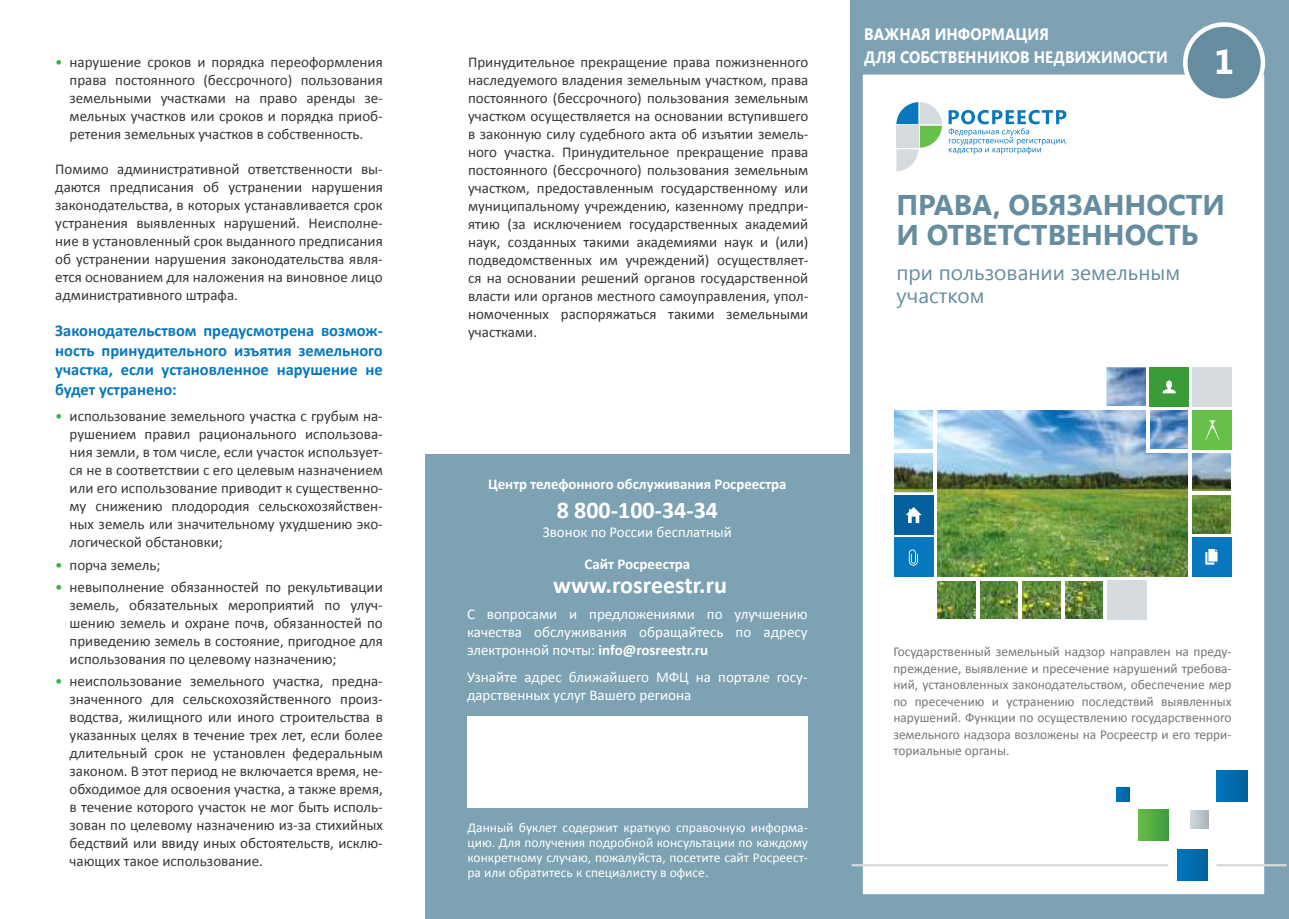
<style>
.page{position:relative;width:1289px;height:919px;background:#fff}
.page>*{position:absolute;margin:0;border:0;box-sizing:border-box;transform-origin:0 0}
.t1{font:700 34.5px "Segoe UI";color:#fff}
.t2{font:700 28.5px/30px "Segoe UI";color:#658d9f}
.t3{font:700 24px "Calibri";color:#fff}
.t4{font:21px/22.5px "Segoe UI";color:#658d9f}
.t5{font:700 16.5px/19.5px "Calibri";color:#0778be;text-align:justify}
.t6{font:700 16.5px/22.5px "Segoe UI";color:#fff;scale:.9 1}
.t7{font:15px/18px "Calibri";color:#393535;text-align:justify}
.t8{font:15px/18px "Calibri";color:#fff;text-align:justify}
.t9{font:700 15px "Calibri";color:#fff}
.t10{font:13.5px/16.5px "Calibri";color:#767577;text-align:justify}
.t11{font:13.5px/15px "Calibri";color:#fff;text-align:justify}
.s1{color:#3ab247}
.s2{font-weight:700}
</style>
<div class="page">
<div style="left:850px;top:0;width:438px;height:918px;background:#7da2b3"></div>
<div style="left:856px;top:69px;width:414px;height:831px;background:#fff"></div>
<div style="left:850px;top:63px;width:426px;height:843px;border:12px solid #7da2b3"></div>
<svg style="left:1113px;top:770px;width:135px;height:111px"></svg>
<svg style="left:1190px;top:810px;width:18px;height:18px"></svg>
<svg style="left:896px;top:102px;width:46px;height:69px"></svg>
<div style="left:896px;top:126px;width:22px;height:22px;background:#d6dbdf"></div>
<svg style="left:948px;top:110px;width:118px;height:44px"></svg>
<hr style="left:1216px;top:864px;width:70px;height:2px;background:#d6dbdf">
<hr style="left:851px;top:864px;width:317px;height:2px;background:#d6dbdf">
<div style="left:1185px;top:24px;width:77px;height:77px;background:#658d9f;border-radius:50%"></div>
<div style="left:1182px;top:22px;width:83px;height:81px;border:4px solid #fff;border-radius:50%"></div>
<img style="left:894px;top:367px;width:337px;height:252px">
<hr style="left:892px;top:407px;width:339px;height:3px;background:#fff">
<hr style="left:892px;top:449px;width:43px;height:3px;background:#fff">
<hr style="left:1146px;top:449px;width:85px;height:3px;background:#fff">
<hr style="left:1190px;top:492px;width:41px;height:3px;background:#fff">
<hr style="left:1190px;top:534px;width:41px;height:3px;background:#fff">
<hr style="left:892px;top:577px;width:339px;height:3px;background:#fff">
<hr style="left:933px;top:407px;width:3px;height:214px;background:#fff">
<hr style="left:976px;top:578px;width:3px;height:43px;background:#fff">
<hr style="left:1018px;top:578px;width:3px;height:43px;background:#fff">
<hr style="left:1061px;top:578px;width:3px;height:43px;background:#fff">
<hr style="left:1103px;top:578px;width:3px;height:43px;background:#fff">
<hr style="left:1146px;top:367px;width:3px;height:84px;background:#fff">
<hr style="left:1188px;top:367px;width:3px;height:254px;background:#fff">
<div style="left:893px;top:495px;width:40px;height:39px;background:#04619e"></div>
<svg style="left:906px;top:507px;width:15px;height:16px"></svg>
<div style="left:893px;top:537px;width:40px;height:40px;background:#0778be"></div>
<svg style="left:908px;top:549px;width:9px;height:16px"></svg>
<div style="left:1149px;top:367px;width:39px;height:40px;background:#3a9c39"></div>
<div style="left:1191px;top:367px;width:40px;height:40px;background:#d6dbdf"></div>
<div style="left:1191px;top:410px;width:40px;height:39px;background:#67c04a"></div>
<div style="left:1191px;top:537px;width:40px;height:40px;background:#0778be"></div>
<svg style="left:1162px;top:380px;width:13px;height:13px"></svg>
<svg style="left:1205px;top:549px;width:12px;height:15px"></svg>
<svg style="left:1205px;top:420px;width:14px;height:20px"></svg>
<div style="left:1106px;top:580px;width:40px;height:39px;background:#d6dbdf"></div>
<div style="left:425px;top:454px;width:425px;height:464px;background:#7da2b3"></div>
<div style="left:467px;top:716px;width:340px;height:91px;background:#fff"></div>
<p class="t7" style="left:70px;top:53px;width:315px;text-indent:-14px"><span class="s1">•</span> нарушение сроков и порядка переоформления права постоянного (бессрочного) пользования земельными участками на право аренды зе&shy;мельных участков или сроков и порядка приоб&shy;ретения земельных участков в собственность.</p>
<p class="t7" style="left:55px;top:160px;width:329px">Помимо административной ответственности вы&shy;даются предписания об устранении нарушения законодательства, в которых устанавливается срок устранения выявленных нарушений. Неисполне&shy;ние в установленный срок выданного предписания об устранении нарушения законодательства явля&shy;ется основанием для наложения на виновное лицо административного штрафа.</p>
<p class="t5" style="left:55px;top:321px;width:329px">Законодательством предусмотрена возмож&shy;ность принудительного изъятия земельного участка, если установленное нарушение не будет устранено:</p>
<p class="t7" style="left:70px;top:407px;width:315px;text-indent:-14px"><span class="s1">•</span> использование земельного участка с грубым на&shy;рушением правил рационального использова&shy;ния земли, в том числе, если участок использует&shy;ся не в соответствии с его целевым назначением или его использование приводит к существенно&shy;му снижению плодородия сельскохозяйствен&shy;ных земель или значительному ухудшению эко&shy;логической обстановки;</p>
<p class="t7" style="left:55px;top:555px;width:107px"><span class="s1">•</span> порча земель;</p>
<p class="t7" style="left:70px;top:578px;width:315px;text-indent:-14px"><span class="s1">•</span> невыполнение обязанностей по рекультивации земель, обязательных мероприятий по улуч&shy;шению земель и охране почв, обязанностей по приведению земель в состояние, пригодное для использования по целевому назначению;</p>
<p class="t7" style="left:70px;top:672px;width:315px;text-indent:-14px"><span class="s1">•</span> неиспользование земельного участка, предна&shy;значенного для сельскохозяйственного произ&shy;водства, жилищного или иного строительства в указанных целях в течение трех лет, если более длительный срок не установлен федеральным законом. В этот период не включается время, не&shy;обходимое для освоения участка, а также время, в течение которого участок не мог быть исполь&shy;зован по целевому назначению из-за стихийных бедствий или ввиду иных обстоятельств, исклю&shy;чающих такое использование.</p>
<p class="t6" style="left:864px;top:22px;width:339px">ВАЖНАЯ ИНФОРМАЦИЯ<br>ДЛЯ СОБСТВЕННИКОВ НЕДВИЖИМОСТИ</p>
<p class="t7" style="left:468px;top:53px;width:342px">Принудительное прекращение права пожизненного</p>
<h1 class="t1" style="left:1214px;top:37px;width:21px">1</h1>
<p class="t7" style="left:468px;top:71px;width:342px">наследуемого владения земельным участком, права постоянного (бессрочного) пользования земельным участком осуществляется на основании вступившего в законную силу судебного акта об изъятии земель&shy;ного участка. Принудительное прекращение права постоянного (бессрочного) пользования земельным участком, предоставленным государственному или муниципальному учреждению, казенному предпри&shy;ятию (за исключением государственных академий наук, созданных такими академиями наук и (или) подведомственных им учреждений) осуществляет&shy;ся на основании решений органов государственной власти или органов местного самоуправления, упол&shy;номоченных распоряжаться такими земельными участками.</p>
<h2 class="t2" style="left:896px;top:188px;width:330px">ПРАВА, ОБЯЗАННОСТИ<br>И ОТВЕТСТВЕННОСТЬ</h2>
<h3 class="t4" style="left:896px;top:260px;width:285px">при пользовании земельным участком</h3>
<p class="t9" style="left:488px;top:474px;width:300px">Центр телефонного обслуживания Росреестра</p>
<h3 class="t3" style="left:556px;top:494px;width:163px">8 800-100-34-34</h3>
<p class="t8" style="left:543px;top:522px;width:190px">Звонок по России бесплатный</p>
<p class="t9" style="left:584px;top:554px;width:107px">Сайт Росреестра</p>
<h3 class="t3" style="left:553px;top:569px;width:175px">www.rosreestr.ru</h3>
<p class="t8" style="left:467px;top:605px;width:342px">С вопросами и предложениями по улучшению качества обслуживания обращайтесь по адресу электронной почты: <span class="s2">info@rosreеstr.ru</span></p>
<p class="t8" style="left:467px;top:667px;width:342px">Узнайте адрес ближайшего МФЦ на портале госу&shy;дарственных услуг Вашего региона</p>
<p class="t11" style="left:467px;top:819px;width:342px">Данный буклет содержит краткую справочную информа&shy;цию. Для получения подробной консультации по каждому конкретному случаю, пожалуйста, посетите сайт Росреест&shy;ра или обратитесь к специалисту в офисе.</p>
<p class="t10" style="left:893px;top:643px;width:340px">Государственный земельный надзор направлен на преду&shy;преждение, выявление и пресечение нарушений требова&shy;ний, установленных законодательством, обеспечение мер по пресечению и устранению последствий выявленных нарушений. Функции по осуществлению государственного земельного надзора возложены на Росреестр и его терри&shy;ториальные органы.</p>
</div>
